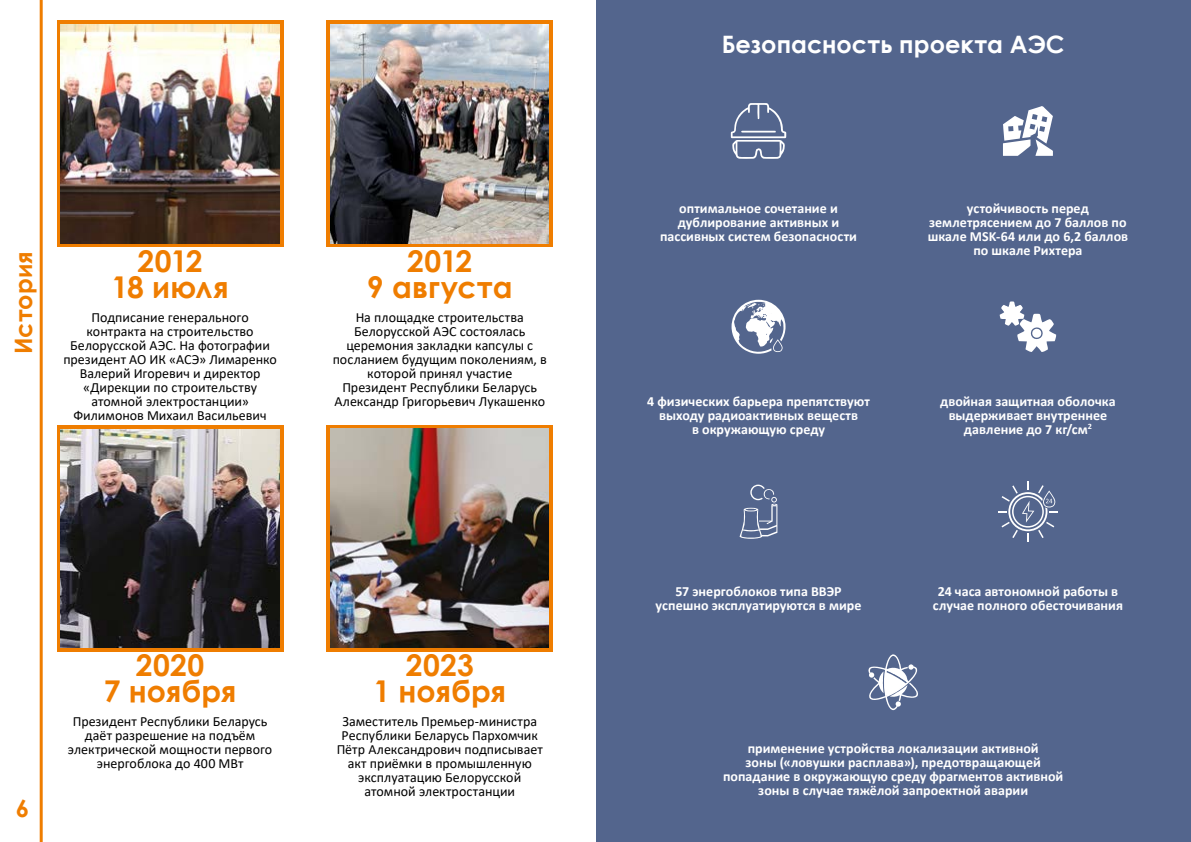
<style>
.page{position:relative;width:1191px;height:842px;background:#fff}
.page>*{position:absolute;margin:0;border:0;box-sizing:border-box;transform-origin:0 0}
.t1{font:700 30px/26px "Century Gothic";color:#ef7d00;text-align:center}
.t2{font:700 30px/26px "Century Gothic";letter-spacing:-.02em;color:#ef7d00;text-align:center}
.t3{font:700 24px "Century Gothic";color:#fff}
.t4{font:700 24px "Century Gothic";letter-spacing:.005em;color:#ef7d00}
.t5{font:14px/14px "Calibri";color:#000;text-align:center}
.t6{font:700 14px/14px "Calibri";color:#fff;text-align:center}
</style>
<div class="page">
<hr style="left:40px;top:0;width:3px;height:842px;background:#ef7d00">
<div style="left:596px;top:0;width:595px;height:842px;background:#53658d"></div>
<svg style="left:57px;top:21px;width:226px;height:226px;background:#d57b17"></svg>
<svg style="left:57px;top:425px;width:226px;height:227px;background:#df7a0c"></svg>
<svg style="left:326px;top:21px;width:227px;height:226px;background:#e78315"></svg>
<svg style="left:326px;top:425px;width:227px;height:227px;background:#e07a0a"></svg>
<img style="left:61px;top:25px;width:218px;height:218px">
<img style="left:61px;top:429px;width:218px;height:219px">
<img style="left:330px;top:25px;width:219px;height:218px">
<img style="left:330px;top:429px;width:219px;height:218px">
<svg style="left:730px;top:103px;width:56px;height:56px"></svg>
<svg style="left:1003px;top:106px;width:50px;height:50px"></svg>
<svg style="left:731px;top:300px;width:54px;height:54px"></svg>
<svg style="left:999px;top:301px;width:57px;height:51px"></svg>
<svg style="left:739px;top:485px;width:39px;height:54px"></svg>
<svg style="left:998px;top:482px;width:60px;height:60px"></svg>
<svg style="left:868px;top:654px;width:50px;height:56px"></svg>
<h2 class="t4" style="left:5px;top:354px;width:105px;rotate:-90deg">История</h2>
<h1 class="t2" style="left:112px;top:247px;width:119px">2012<br>18 июля</h1>
<p class="t5" style="left:63px;top:310px;width:215px">Подписание генерального контракта на строительство<br>Белорусской АЭС. На фотографии президент АО ИК «АСЭ» Лимаренко<br>Валерий Игоревич и директор «Дирекции по строительству атомной электростанции»<br>Филимонов Михаил Васильевич</p>
<h1 class="t1" style="left:367px;top:247px;width:147px">2012<br>9 августа</h1>
<p class="t5" style="left:333px;top:310px;width:216px">На площадке строительства<br>Белорусской АЭС состоялась церемония закладки капсулы с посланием будущим поколениям, в которой принял участие<br>Президент Республики Беларусь<br>Александр Григорьевич Лукашенко</p>
<h2 class="t4" style="left:16px;top:790px;width:15px">6</h2>
<h1 class="t1" style="left:104px;top:651px;width:134px">2020<br>7 ноября</h1>
<h1 class="t1" style="left:373px;top:651px;width:134px">2023<br>1 ноября</h1>
<p class="t5" style="left:68px;top:714px;width:206px">Президент Республики Беларусь даёт разрешение на подъём электрической мощности первого энергоблока до 400 МВт</p>
<p class="t5" style="left:337px;top:714px;width:208px">Заместитель Премьер-министра<br>Республики Беларусь Пархомчик<br>Пётр Александрович подписывает акт приёмки в промышленную эксплуатацию Белорусской атомной электростанции</p>
<h2 class="t3" style="left:722px;top:27px;width:344px">Безопасность проекта АЭС</h2>
<p class="t6" style="left:660px;top:201px;width:198px">оптимальное сочетание и дублирование активных и пассивных систем безопасности</p>
<p class="t6" style="left:647px;top:394px;width:224px">4 физических барьера препятствуют выходу радиоактивных веществ<br>в окружающую среду</p>
<p class="t6" style="left:927px;top:201px;width:202px">устойчивость перед землетрясением до 7 баллов по шкале MSK-64 или до 6,2 баллов по шкале Рихтера</p>
<p class="t6" style="left:940px;top:394px;width:177px">двойная защитная оболочка выдерживает внутреннее давление до 7 кг/см<sup>2</sup></p>
<p class="t6" style="left:655px;top:584px;width:207px">57 энергоблоков типа ВВЭР успешно эксплуатируются в мире</p>
<p class="t6" style="left:933px;top:584px;width:192px">24 часа автономной работы в случае полного обесточивания</p>
<p class="t6" style="left:723px;top:741px;width:342px">применение устройства локализации активной<br>зоны («ловушки расплава»), предотвращающей попадание в окружающую среду фрагментов активной зоны в случае тяжёлой запроектной аварии</p>
</div>
